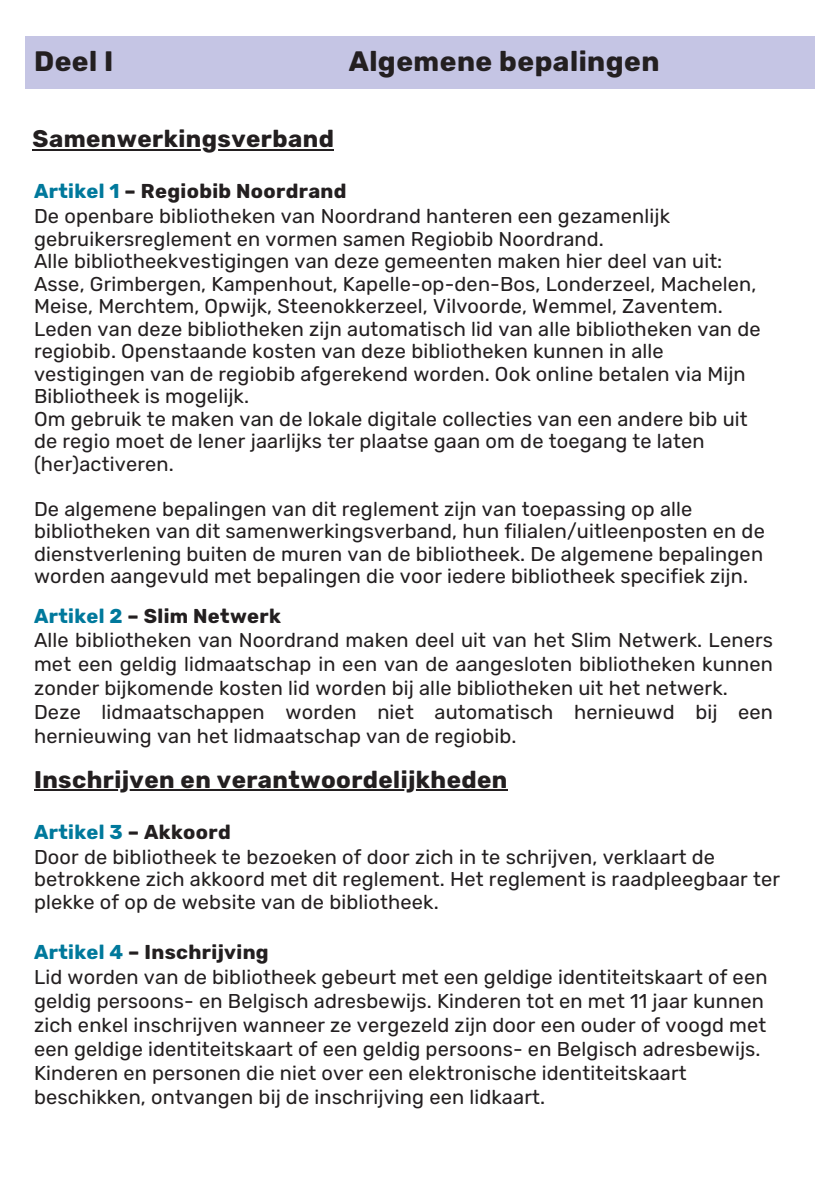
<style>
.page{position:relative;width:839px;height:1191px;background:#fff}
.page>*{position:absolute;margin:0;border:0;box-sizing:border-box;transform-origin:0 0}
.t1{font:700 28px "Rubik";letter-spacing:.02em;color:#231f20}
.t2{font:700 24px "Rubik";letter-spacing:.02em;color:#231f20}
.t3{font:20px/22.4px "Rubik";letter-spacing:.01em;color:#231f20}
.t4{font:700 20px "Rubik";letter-spacing:.02em;color:#231f20}
.t5{font:700 20px "Rubik";letter-spacing:.02em;color:#00799c}
.s1{color:#00799c}
.s2{color:#231f20}
</style>
<div class="page">
<div style="left:25px;top:36px;width:789px;height:53px;background:#c5c5e4"></div>
<hr style="left:33px;top:149px;width:301px;height:1px;background:#231f20">
<hr style="left:34px;top:789px;width:474px;height:2px;background:#231f20">
<h1 class="t1" style="left:34px;top:45px;width:81px">Deel I</h1>
<h1 class="t1" style="left:348px;top:45px;width:312px">Algemene bepalingen</h1>
<h2 class="t2" style="left:33px;top:125px;width:303px">Samenwerkingsverband</h2>
<h3 class="t4" style="left:34px;top:180px;width:314px"><span class="s1">Artikel 1</span> – Regiobib Noordrand</h3>
<p class="t3" style="left:34px;top:205px;width:637px">De openbare bibliotheken van Noordrand hanteren een gezamenlijk gebruikersreglement en vormen samen Regiobib Noordrand.</p>
<p class="t3" style="left:34px;top:250px;width:724px">Alle bibliotheekvestigingen van deze gemeenten maken hier deel van uit:<br>Asse, Grimbergen, Kampenhout, Kapelle-op-den-Bos, Londerzeel, Machelen,<br>Meise, Merchtem, Opwijk, Steenokkerzeel, Vilvoorde, Wemmel, Zaventem.</p>
<p class="t3" style="left:34px;top:318px;width:728px">Leden van deze bibliotheken zijn automatisch lid van alle bibliotheken van de regiobib. Openstaande kosten van deze bibliotheken kunnen in alle vestigingen van de regiobib afgerekend worden. Ook online betalen via Mijn Bibliotheek is mogelijk.</p>
<p class="t3" style="left:34px;top:408px;width:715px">Om gebruik te maken van de lokale digitale collecties van een andere bib uit de regio moet de lener jaarlijks ter plaatse gaan om de toegang te laten (her)activeren.</p>
<p class="t3" style="left:34px;top:498px;width:732px">De algemene bepalingen van dit reglement zijn van toepassing op alle bibliotheken van dit samenwerkingsverband, hun filialen/uitleenposten en de dienstverlening buiten de muren van de bibliotheek. De algemene bepalingen worden aangevuld met bepalingen die voor iedere bibliotheek specifiek zijn.</p>
<p class="t4" style="left:34px;top:604px;width:248px"><span class="s1">Artikel 2</span> – Slim Netwerk</p>
<p class="t3" style="left:34px;top:629px;width:740px;line-height:24px;text-align:justify">Alle bibliotheken van Noordrand maken deel uit van het Slim Netwerk. Leners met een geldig lidmaatschap in een van de aangesloten bibliotheken kunnen zonder bijkomende kosten lid worden bij alle bibliotheken uit het netwerk.</p>
<h2 class="t3" style="left:34px;top:701px;width:740px;line-height:24px">Deze lidmaatschappen worden niet automatisch hernieuwd bij een hernieuwing van het lidmaatschap van de regiobib.</h2>
<h3 class="t2" style="left:34px;top:765px;width:475px">Inschrijven en verantwoordelijkheden</h3>
<h3 class="t5" style="left:34px;top:820px;width:198px">Artikel 3 <span class="s2">– Akkoord</span></h3>
<p class="t3" style="left:34px;top:846px;width:747px">Door de bibliotheek te bezoeken of door zich in te schrijven, verklaart de betrokkene zich akkoord met dit reglement. Het reglement is raadpleegbaar ter plekke of op de website van de bibliotheek.</p>
<p class="t4" style="left:34px;top:940px;width:236px"><span class="s1">Artikel 4</span> – Inschrijving</p>
<h3 class="t3" style="left:34px;top:965px;width:735px;line-height:24px">Lid worden van de bibliotheek gebeurt met een geldige identiteitskaart of een geldig persoons- en Belgisch adresbewijs. Kinderen tot en met 11 jaar kunnen zich enkel inschrijven wanneer ze vergezeld zijn door een ouder of voogd met een geldige identiteitskaart of een geldig persoons- en Belgisch adresbewijs.<br>Kinderen en personen die niet over een elektronische identiteitskaart beschikken, ontvangen bij de inschrijving een lidkaart.</h3>
</div>
